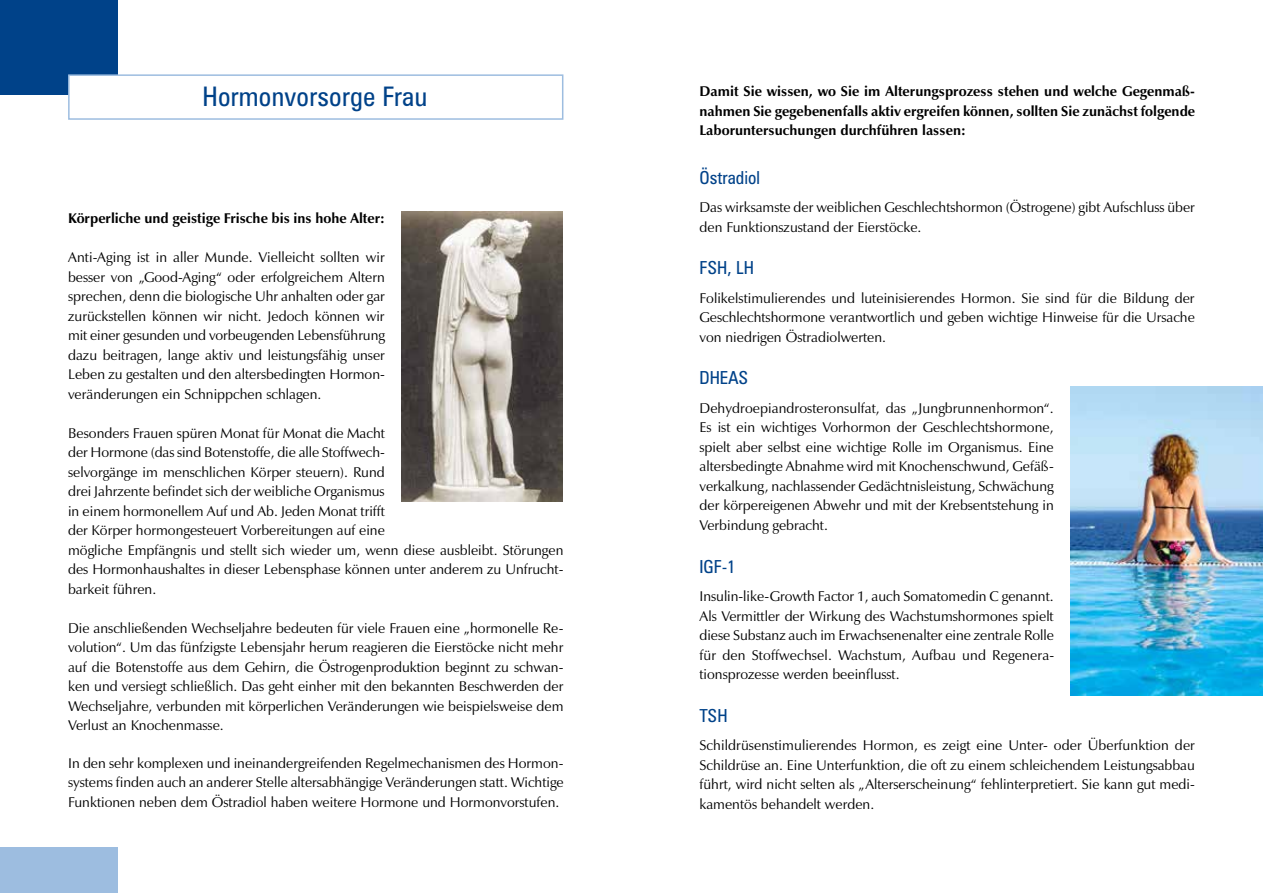
<style>
.page{position:relative;width:1263px;height:893px;background:#fff}
.page>*{position:absolute;margin:0;border:0;box-sizing:border-box;transform-origin:0 0}
.t1{font:condensed 27px "Zurich BT";letter-spacing:.01em;color:#004289}
.t2{font:condensed 18px "Zurich BT";color:#004289}
.t3{font:14.25px/19.5px "Zapf Humanist 601 BT";color:#000;text-align:justify}
.t4{font:700 14.25px/19.5px "Zapf Humanist 601 BT";color:#000;text-align:justify}
</style>
<div class="page">
<div style="left:0;top:0;width:117px;height:95px;background:#004289"></div>
<div style="left:0;top:847px;width:117px;height:46px;background:#9dbde0"></div>
<div style="left:68px;top:74px;width:495px;height:46px;background:#fff;border:2px solid #9dbde0"></div>
<img style="left:402px;top:211px;width:160px;height:291px">
<img style="left:1071px;top:387px;width:192px;height:308px">
<h1 class="t1" style="left:202px;top:80px;width:226px">Hormonvorsorge Frau</h1>
<p class="t4" style="left:68px;top:209px;width:318px">Körperliche und geistige Frische bis ins hohe Alter:</p>
<p class="t3" style="left:68px;top:248px;width:318px">Anti-Aging ist in aller Munde. Vielleicht sollten wir besser von „Good-Aging“ oder erfolgreichem Altern sprechen, denn die biologische Uhr anhalten oder gar zurückstellen können wir nicht. Jedoch können wir mit einer gesunden und vorbeugenden Lebensführung dazu beitragen, lange aktiv und leistungsfähig unser Leben zu gestalten und den altersbedingten Hormon&shy;veränderungen ein Schnippchen schlagen.</p>
<p class="t3" style="left:68px;top:423px;width:497px;text-align:left">Besonders Frauen spüren Monat für Monat die Macht<br>der Hormone (das sind Botenstoffe, die alle Stoffwech-<br>selvorgänge im menschlichen Körper steuern). Rund<br>drei Jahrzente befindet sich der weibliche Organismus<br>in einem hormonellem Auf und Ab. Jeden Monat trifft<br>der Körper hormongesteuert Vorbereitungen auf eine<br>mögliche Empfängnis und stellt sich wieder um, wenn diese ausbleibt. Störungen des Hormonhaushaltes in dieser Lebensphase können unter anderem zu Unfrucht&shy;barkeit führen.</p>
<p class="t3" style="left:68px;top:618px;width:497px">Die anschließenden Wechseljahre bedeuten für viele Frauen eine „hormonelle Re&shy;volution“. Um das fünfzigste Lebensjahr herum reagieren die Eierstöcke nicht mehr auf die Botenstoffe aus dem Gehirn, die Östrogenproduktion beginnt zu schwan&shy;ken und versiegt schließlich. Das geht einher mit den bekannten Beschwerden der Wechseljahre, verbunden mit körperlichen Veränderungen wie beispielsweise dem Verlust an Knochenmasse.</p>
<p class="t3" style="left:68px;top:753px;width:497px">In den sehr komplexen und ineinandergreifenden Regelmechanismen des Hormon&shy;systems finden auch an anderer Stelle altersabhängige Veränderungen statt. Wichtige Funktionen neben dem Östradiol haben weitere Hormone und Hormonvorstufen.</p>
<p class="t4" style="left:699px;top:81px;width:497px">Damit Sie wissen, wo Sie im Alterungsprozess stehen und welche Gegenmaß&shy;nahmen Sie gegebenenfalls aktiv ergreifen können, sollten Sie zunächst folgende Laboruntersuchungen durchführen lassen:</p>
<p class="t2" style="left:699px;top:166px;width:62px">Östradiol</p>
<p class="t3" style="left:699px;top:198px;width:497px">Das wirksamste der weiblichen Geschlechtshormon (Östrogene) gibt Aufschluss über den Funktionszustand der Eierstöcke.</p>
<p class="t2" style="left:699px;top:257px;width:56px">FSH, LH</p>
<p class="t3" style="left:699px;top:288px;width:497px">Folikelstimulierendes und luteinisierendes Hormon. Sie sind für die Bildung der Geschlechtshormone verantwortlich und geben wichtige Hinweise für die Ursache von niedrigen Östradiolwerten.</p>
<p class="t2" style="left:699px;top:367px;width:50px">DHEAS</p>
<p class="t3" style="left:699px;top:398px;width:356px">Dehydroepiandrosteronsulfat, das „Jungbrunnenhormon“.<br>Es ist ein wichtiges Vorhormon der Geschlechtshormone, spielt aber selbst eine wichtige Rolle im Organismus. Eine altersbedingte Abnahme wird mit Knochenschwund, Gefäß&shy;verkalkung, nachlassender Gedächtnisleistung, Schwächung der körpereigenen Abwehr und mit der Krebsentstehung in Verbindung gebracht.</p>
<p class="t2" style="left:699px;top:555px;width:38px">IGF-1</p>
<p class="t3" style="left:699px;top:586px;width:356px">Insulin-like-Growth Factor 1, auch Somatomedin C genannt.<br>Als Vermittler der Wirkung des Wachstumshormones spielt diese Substanz auch im Erwachsenenalter eine zentrale Rolle für den Stoffwechsel. Wachstum, Aufbau und Regenera&shy;tionsprozesse werden beeinflusst.</p>
<p class="t2" style="left:699px;top:704px;width:30px">TSH</p>
<p class="t3" style="left:699px;top:735px;width:497px">Schildrüsenstimulierendes Hormon, es zeigt eine Unter- oder Überfunktion der Schildrüse an. Eine Unterfunktion, die oft zu einem schleichendem Leistungsabbau führt, wird nicht selten als „Alterserscheinung“ fehlinterpretiert. Sie kann gut medi&shy;kamentös behandelt werden.</p>
</div>
